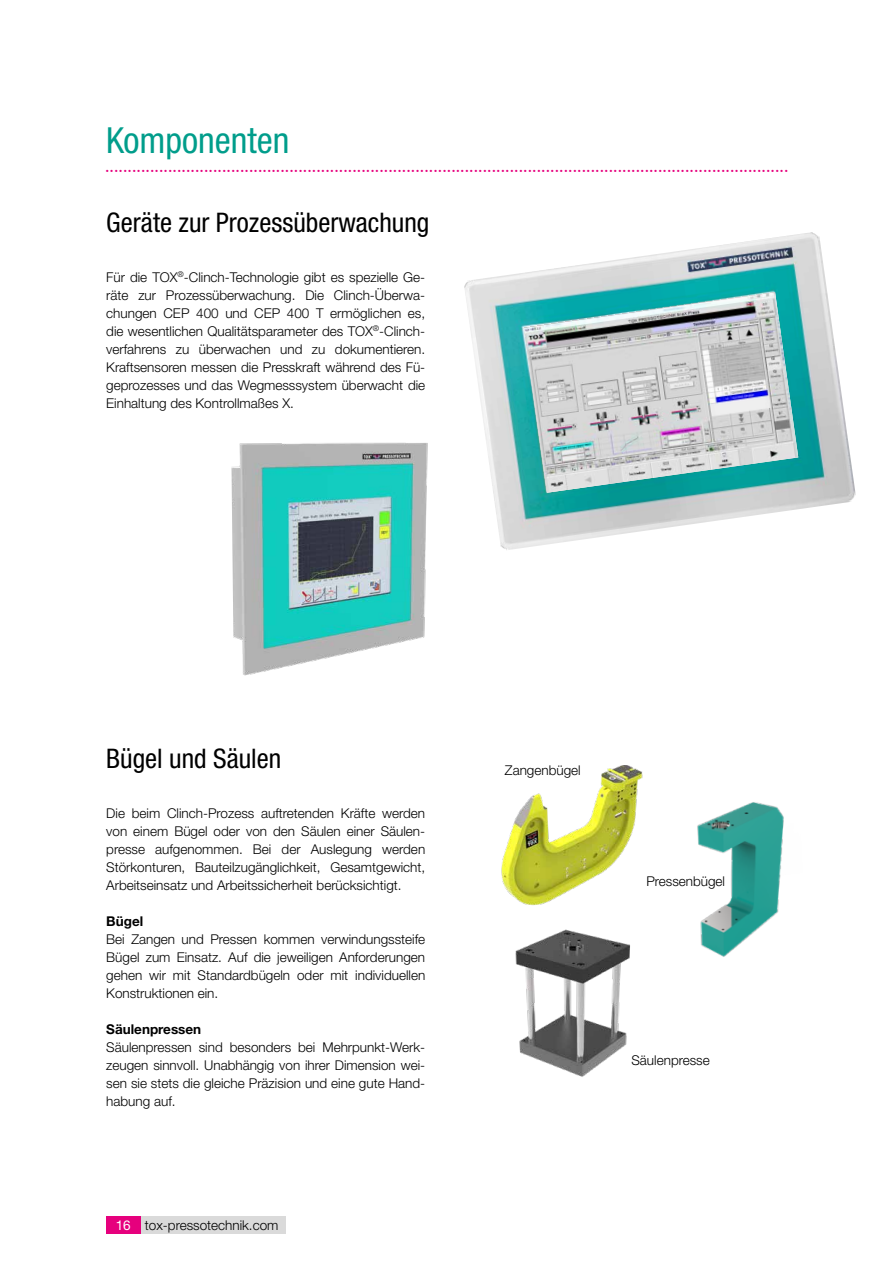
<style>
.page{position:relative;width:893px;height:1263px;background:#fff}
.page>*{position:absolute;margin:0;border:0;box-sizing:border-box;transform-origin:0 0}
.t1{font:condensed 36px "Helvetica Neue LT Std";color:#009d8b}
.t2{font:condensed 27px "Helvetica Neue LT Std";color:#000}
.t3{font:20.25px "Times New Roman";color:#e6007d}
.t4{font:300 13.5px/18px "Helvetica Neue LT Std";color:#000;text-align:justify}
.t5{font:700 13.5px "Helvetica Neue LT Std";color:#000}
.s1{font-family:"Helvetica Neue LT Pro";font-weight:400;color:#fff}
</style>
<div class="page">
<div style="left:137px;top:1216px;width:149px;height:17px;background:#dadada"></div>
<div style="left:106px;top:1216px;width:34px;height:17px;background:#e6007d"></div>
<img style="left:464px;top:232px;width:392px;height:318px">
<img style="left:524px;top:292px;width:274px;height:201px">
<img style="left:231px;top:442px;width:235px;height:234px">
<img style="left:501px;top:765px;width:142px;height:141px">
<img style="left:697px;top:802px;width:87px;height:155px">
<img style="left:515px;top:929px;width:115px;height:148px">
<h1 class="t1" style="left:106px;top:120px;width:185px">Komponenten</h1>
<h3 class="t3" style="left:105px;top:151px;width:685px">........................................................................................................................................................</h3>
<h2 class="t2" style="left:106px;top:207px;width:325px">Geräte zur Prozessüberwachung</h2>
<p class="t4" style="left:106px;top:268px;width:320px">Für die TOX<sup>®</sup>-Clinch-Technologie gibt es spezielle Ge&shy;räte zur Prozessüberwachung. Die Clinch-Überwa&shy;chungen CEP 400 und CEP 400 T ermöglichen es, die wesentlichen Qualitätsparameter des TOX<sup>®</sup>-Clinch&shy;verfahrens zu überwachen und zu dokumentieren.<br>Kraftsensoren messen die Presskraft während des Fü&shy;geprozesses und das Wegmesssystem überwacht die Einhaltung des Kontrollmaßes X.</p>
<h2 class="t2" style="left:106px;top:742px;width:176px">Bügel und Säulen</h2>
<p class="t4" style="left:106px;top:803px;width:320px">Die beim Clinch-Prozess auftretenden Kräfte werden von einem Bügel oder von den Säulen einer Säulen&shy;presse aufgenommen. Bei der Auslegung werden Störkonturen, Bauteilzugänglichkeit, Gesamtgewicht, Arbeitseinsatz und Arbeitssicherheit berücksichtigt.</p>
<p class="t5" style="left:106px;top:912px;width:38px">Bügel</p>
<p class="t4" style="left:106px;top:929px;width:320px">Bei Zangen und Pressen kommen verwindungssteife Bügel zum Einsatz. Auf die jeweiligen Anforderungen gehen wir mit Standardbügeln oder mit individuellen Konstruktionen ein.</p>
<p class="t5" style="left:106px;top:1020px;width:97px">Säulenpressen</p>
<p class="t4" style="left:106px;top:1037px;width:320px">Säulenpressen sind besonders bei Mehrpunkt-Werk&shy;zeugen sinnvoll. Unabhängig von ihrer Dimension wei&shy;sen sie stets die gleiche Präzision und eine gute Hand&shy;habung auf.</p>
<p class="t4" style="left:116px;top:1215px;width:164px"><span class="s1">16</span> tox-pressotechnik.com</p>
<p class="t4" style="left:505px;top:761px;width:77px">Zangenbügel</p>
<p class="t4" style="left:646px;top:872px;width:80px">Pressenbügel</p>
<p class="t4" style="left:631px;top:1050px;width:80px">Säulenpresse</p>
</div>
